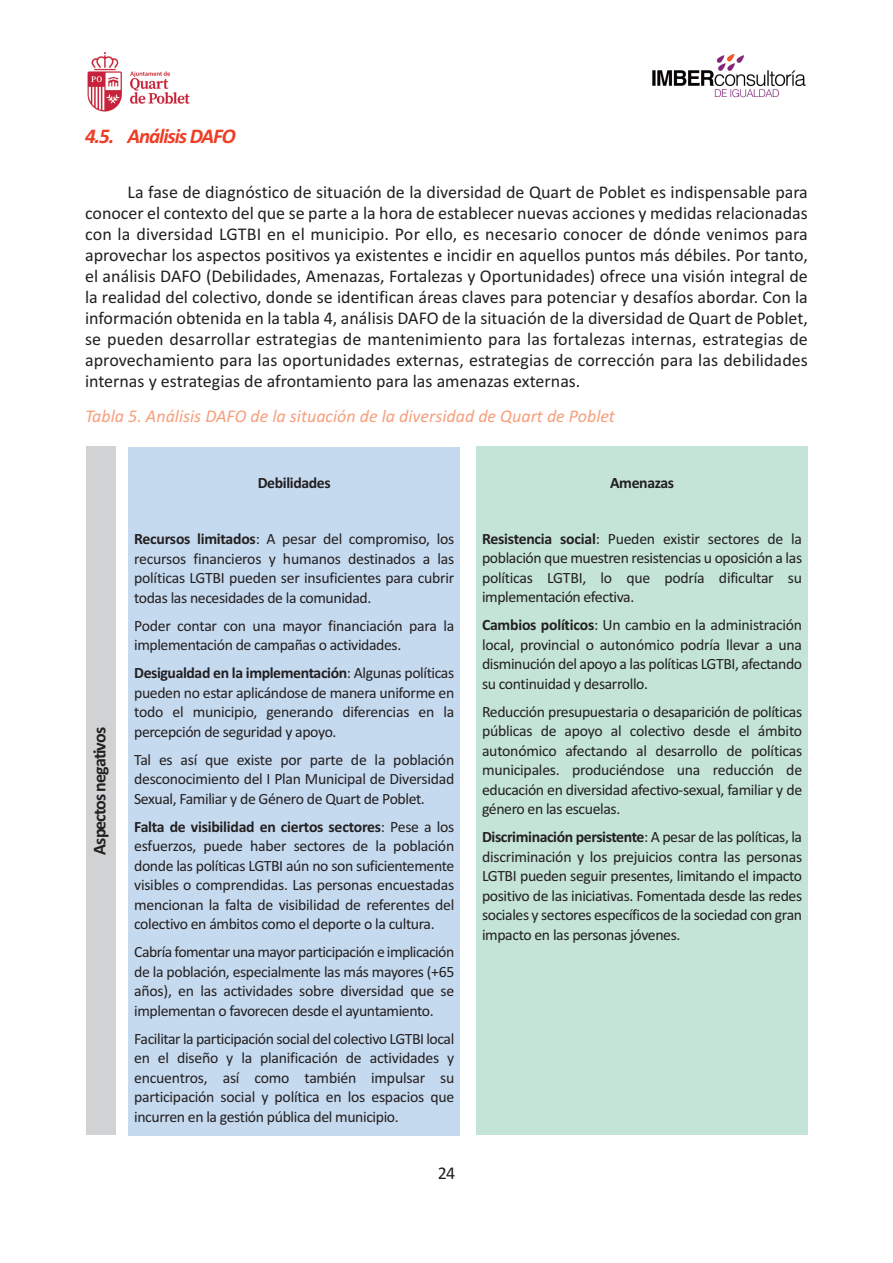
<style>
.page{position:relative;width:893px;height:1263px;background:#fff}
.page>*{position:absolute;margin:0;border:0;box-sizing:border-box;transform-origin:0 0}
.t1{font:italic 700 21px "Calibri";letter-spacing:-.05em;color:#ef3c25}
.t2{font:18px/21px "Calibri";color:#231f20;text-align:justify}
.t3{font:italic 18px "Calibri";color:#f79f7d}
.t4{font:700 18px "Calibri";letter-spacing:-.05em;color:#231f20}
.t5{font:15.75px/19.5px "Calibri";letter-spacing:-.025em;color:#231f20;text-align:justify}
.t6{font:700 15.75px "Calibri";letter-spacing:-.025em;color:#231f20}
.s1{font-weight:700}
</style>
<div class="page">
<img style="left:87px;top:52px;width:103px;height:60px">
<img style="left:652px;top:54px;width:154px;height:44px">
<div style="left:128px;top:447px;width:332px;height:688px;background:#c6daef"></div>
<div style="left:86px;top:446px;width:30px;height:689px;background:#d1d2d4"></div>
<div style="left:476px;top:446px;width:332px;height:689px;background:#c4e4d7"></div>
<h1 class="t1" style="left:85px;top:124px;width:152px">4.5. Análisis DAFO</h1>
<p class="t2" style="left:85px;top:181px;width:724px;text-indent:43px">La fase de diagnóstico de situación de la diversidad de Quart de Poblet es indispensable para conocer el contexto del que se parte a la hora de establecer nuevas acciones y medidas relacionadas con la diversidad LGTBI en el municipio. Por ello, es necesario conocer de dónde venimos para aprovechar los aspectos positivos ya existentes e incidir en aquellos puntos más débiles. Por tanto, el análisis DAFO (Debilidades, Amenazas, Fortalezas y Oportunidades) ofrece una visión integral de la realidad del colectivo, donde se identifican áreas claves para potenciar y desafíos abordar. Con la información obtenida en la tabla 4, análisis DAFO de la situación de la diversidad de Quart de Poblet, se pueden desarrollar estrategias de mantenimiento para las fortalezas internas, estrategias de aprovechamiento para las oportunidades externas, estrategias de corrección para las debilidades internas y estrategias de afrontamiento para las amenazas externas.</p>
<p class="t3" style="left:85px;top:406px;width:531px">Tabla 5. Análisis DAFO de la situación de la diversidad de Quart de Poblet</p>
<p class="t4" style="left:89px;top:855px;width:129px;rotate:-90deg">Aspectos negativos</p>
<p class="t6" style="left:258px;top:474px;width:74px">Debilidades</p>
<p class="t5" style="left:134px;top:529px;width:322px"><span class="s1">Recursos limitados</span>: A pesar del compromiso, los recursos financieros y humanos destinados a las políticas LGTBI pueden ser insuficientes para cubrir todas las necesidades de la comunidad.</p>
<p class="t5" style="left:134px;top:616px;width:322px">Poder contar con una mayor financiación para la implementación de campañas o actividades.</p>
<p class="t5" style="left:134px;top:663px;width:322px"><span class="s1">Desigualdad en la implementación</span>: Algunas políticas pueden no estar aplicándose de manera uniforme en todo el municipio, generando diferencias en la percepción de seguridad y apoyo.</p>
<p class="t5" style="left:134px;top:750px;width:322px">Tal es así que existe por parte de la población desconocimiento del I Plan Municipal de Diversidad Sexual, Familiar y de Género de Quart de Poblet.</p>
<p class="t5" style="left:134px;top:817px;width:322px"><span class="s1">Falta de visibilidad en ciertos sectores</span>: Pese a los esfuerzos, puede haber sectores de la población donde las políticas LGTBI aún no son suficientemente visibles o comprendidas. Las personas encuestadas mencionan la falta de visibilidad de referentes del colectivo en ámbitos como el deporte o la cultura.</p>
<p class="t5" style="left:134px;top:942px;width:322px">Cabría fomentar una mayor participación e implicación de la población, especialmente las más mayores (+65 años), en las actividades sobre diversidad que se implementan o favorecen desde el ayuntamiento.</p>
<p class="t5" style="left:134px;top:1029px;width:322px">Facilitar la participación social del colectivo LGTBI local en el diseño y la planificación de actividades y encuentros, así como también impulsar su participación social y política en los espacios que incurren en la gestión pública del municipio.</p>
<p class="t2" style="left:438px;top:1162px;width:19px">24</p>
<p class="t6" style="left:610px;top:473px;width:65px">Amenazas</p>
<p class="t5" style="left:482px;top:529px;width:322px"><span class="s1">Resistencia social</span>: Pueden existir sectores de la población que muestren resistencias u oposición a las políticas LGTBI, lo que podría dificultar su implementación efectiva.</p>
<p class="t5" style="left:482px;top:615px;width:322px"><span class="s1">Cambios políticos</span>: Un cambio en la administración local, provincial o autonómico podría llevar a una disminución del apoyo a las políticas LGTBI, afectando su continuidad y desarrollo.</p>
<p class="t5" style="left:482px;top:702px;width:322px">Reducción presupuestaria o desaparición de políticas públicas de apoyo al colectivo desde el ámbito autonómico afectando al desarrollo de políticas municipales. produciéndose una reducción de educación en diversidad afectivo-sexual, familiar y de género en las escuelas.</p>
<p class="t5" style="left:482px;top:827px;width:322px"><span class="s1">Discriminación persistente</span>: A pesar de las políticas, la discriminación y los prejuicios contra las personas LGTBI pueden seguir presentes, limitando el impacto positivo de las iniciativas. Fomentada desde las redes sociales y sectores específicos de la sociedad con gran impacto en las personas jóvenes.</p>
</div>
